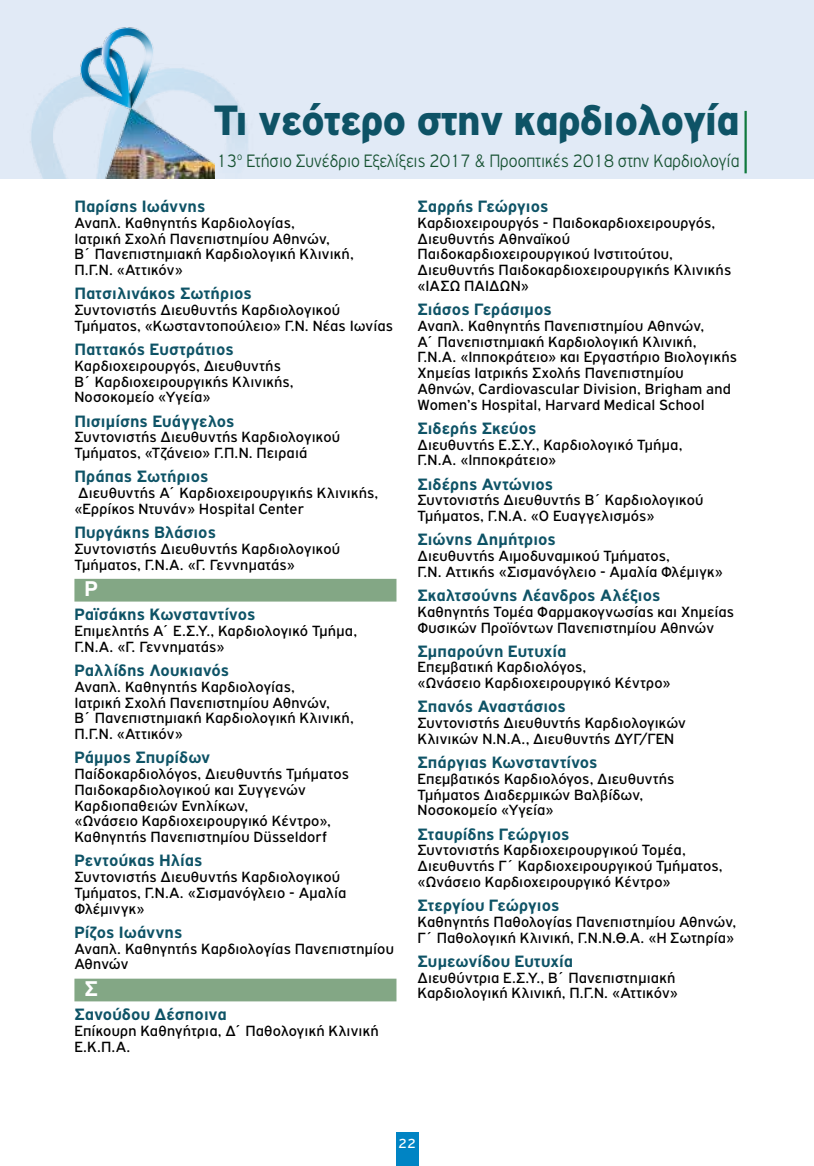
<style>
.page{position:relative;width:814px;height:1166px;background:#fff}
.page>*{position:absolute;margin:0;border:0;box-sizing:border-box;transform-origin:0 0}
.t1{font:900 45.15px "PF Highway Gothic";letter-spacing:-.02em;color:#0e5366}
.t2{font:700 22.75px "PF Highway Gothic";color:#fff}
.t3{font:300 19.07px "PF Highway Gothic";color:#165232;scale:.9 1}
.t4{font:700 17.5px "PF Highway Gothic";letter-spacing:.01em;color:#0e5366}
.t5{font:15.75px/15.8px "PF Highway Gothic";letter-spacing:.01em;color:#000}
.t6{font:14px "PF Highway Gothic";color:#fff}
</style>
<div class="page">
<div style="left:0;top:0;width:814px;height:179px;background:#e1eaf6"></div>
<hr style="left:744px;top:111px;width:2px;height:62px;background:#0f793d">
<img style="left:30px;top:68px;width:218px;height:111px">
<img style="left:78px;top:27px;width:92px;height:84px">
<img style="left:103px;top:104px;width:111px;height:75px">
<div style="left:396px;top:1132px;width:22px;height:34px;background:#0084c4"></div>
<div style="left:74px;top:579px;width:322px;height:22px;background:#83a785"></div>
<div style="left:74px;top:978px;width:322px;height:23px;background:#83a785"></div>
<h1 class="t1" style="left:213px;top:95px;width:528px">Τι νεότερο στην καρδιολογία</h1>
<p class="t3" style="left:216px;top:150px;width:582px">13<sup>ο</sup> Ετήσιο Συνέδριο Εξελίξεις 2017 &amp; Προοπτικές 2018 στην Καρδιολογία</p>
<p class="t4" style="left:74px;top:197px;width:132px">Παρίσης Ιωάννης</p>
<p class="t5" style="left:74px;top:215px;width:281px">Αναπλ. Καθηγητής Καρδιολογίας,<br>Ιατρική Σχολή Πανεπιστημίου Αθηνών,<br>Β΄ Πανεπιστημιακή Καρδιολογική Κλινική,<br>Π.Γ.Ν. «Αττικόν»</p>
<p class="t4" style="left:74px;top:284px;width:179px">Πατσιλινάκος Σωτήριος</p>
<p class="t5" style="left:74px;top:302px;width:320px">Συντονιστής Διευθυντής Καρδιολογικού<br>Τμήματος, «Κωσταντοπούλειο» Γ.Ν. Νέας Ιωνίας</p>
<p class="t4" style="left:74px;top:340px;width:161px">Παττακός Ευστράτιος</p>
<p class="t5" style="left:74px;top:358px;width:221px">Καρδιοχειρουργός, Διευθυντής<br>Β΄ Καρδιοχειρουργικής Κλινικής,<br>Νοσοκομείο «Υγεία»</p>
<p class="t4" style="left:74px;top:411px;width:162px">Πισιμίσης Ευάγγελος</p>
<p class="t5" style="left:74px;top:429px;width:267px">Συντονιστής Διευθυντής Καρδιολογικού<br>Τμήματος, «Τζάνειο» Γ.Π.Ν. Πειραιά</p>
<p class="t4" style="left:74px;top:467px;width:135px">Πράπας Σωτήριος</p>
<p class="t5" style="left:74px;top:485px;width:305px">Διευθυντής Α΄ Καρδιοχειρουργικής Κλινικής, «Ερρίκος Ντυνάν» Hospital Center</p>
<p class="t4" style="left:74px;top:523px;width:143px">Πυργάκης Βλάσιος</p>
<p class="t5" style="left:74px;top:541px;width:267px">Συντονιστής Διευθυντής Καρδιολογικού<br>Τμήματος, Γ.Ν.Α. «Γ. Γεννηματάς»</p>
<h2 class="t2" style="left:84px;top:576px;width:13px">ρ</h2>
<p class="t4" style="left:74px;top:605px;width:182px">Ραϊσάκης Κωνσταντίνος</p>
<p class="t5" style="left:74px;top:623px;width:284px">Επιμελητής Α΄ Ε.Σ.Υ., Καρδιολογικό Τμήμα,<br>Γ.Ν.Α. «Γ. Γεννηματάς»</p>
<p class="t4" style="left:74px;top:661px;width:156px">Ραλλίδης Λουκιανός</p>
<p class="t5" style="left:74px;top:679px;width:281px">Αναπλ. Καθηγητής Καρδιολογίας,<br>Ιατρική Σχολή Πανεπιστημίου Αθηνών,<br>Β΄ Πανεπιστημιακή Καρδιολογική Κλινική,<br>Π.Γ.Ν. «Αττικόν»</p>
<p class="t4" style="left:74px;top:748px;width:137px">Ράμμος Σπυρίδων</p>
<p class="t5" style="left:74px;top:766px;width:276px">Παίδοκαρδιολόγος, Διευθυντής Τμήματος Παιδοκαρδιολογικού και Συγγενών Καρδιοπαθειών Ενηλίκων,<br>«Ωνάσειο Καρδιοχειρουργικό Κέντρο», Καθηγητής Πανεπιστημίου Düsseldorf</p>
<p class="t4" style="left:74px;top:851px;width:130px">Ρεντούκας Ηλίας</p>
<p class="t5" style="left:74px;top:869px;width:273px">Συντονιστής Διευθυντής Καρδιολογικού<br>Τμήματος, Γ.Ν.Α. «Σισμανόγλειο - Αμαλία<br>Φλέμινγκ»</p>
<p class="t4" style="left:74px;top:922px;width:109px">Ρίζος Ιωάννης</p>
<p class="t5" style="left:74px;top:940px;width:321px">Αναπλ. Καθηγητής Καρδιολογίας Πανεπιστημίου<br>Αθηνών</p>
<h2 class="t2" style="left:84px;top:976px;width:13px">σ</h2>
<p class="t4" style="left:74px;top:1005px;width:153px">Σανούδου Δέσποινα</p>
<p class="t5" style="left:74px;top:1023px;width:306px">Επίκουρη Καθηγήτρια, Δ΄ Παθολογική Κλινική<br>Ε.Κ.Π.Α.</p>
<p class="t4" style="left:417px;top:197px;width:132px">Σαρρής Γεώργιος</p>
<p class="t5" style="left:417px;top:215px;width:315px">Καρδιοχειρουργός - Παιδοκαρδιοχειρουργός, Διευθυντής Αθηναϊκού Παιδοκαρδιοχειρουργικού Ινστιτούτου, Διευθυντής Παιδοκαρδιοχειρουργικής Κλινικής «ΙΑΣΩ ΠΑΙΔΩΝ»</p>
<p class="t4" style="left:417px;top:300px;width:136px">Σιάσος Γεράσιμος</p>
<p class="t5" style="left:417px;top:318px;width:321px">Αναπλ. Καθηγητής Πανεπιστημίου Αθηνών,<br>Α΄ Πανεπιστημιακή Καρδιολογική Κλινική, Γ.Ν.Α. «Ιπποκράτειο» και Εργαστήριο Βιολογικής Χημείας Ιατρικής Σχολής Πανεπιστημίου Αθηνών, Cardiovascular Division, Brigham and Women’s Hospital, Harvard Medical School</p>
<p class="t4" style="left:417px;top:419px;width:120px">Σιδερής Σκεύος</p>
<p class="t5" style="left:417px;top:436px;width:266px">Διευθυντής Ε.Σ.Υ., Καρδιολογικό Τμήμα,<br>Γ.Ν.Α. «Ιπποκράτειο»</p>
<p class="t4" style="left:417px;top:474px;width:137px">Σιδέρης Αντώνιος</p>
<p class="t5" style="left:417px;top:492px;width:287px">Συντονιστής Διευθυντής Β΄ Καρδιολογικού<br>Τμήματος, Γ.Ν.Α. «Ο Ευαγγελισμός»</p>
<p class="t4" style="left:417px;top:530px;width:140px">Σιώνης Δημήτριος</p>
<p class="t5" style="left:417px;top:548px;width:307px">Διευθυντής Αιμοδυναμικού Τμήματος,<br>Γ.Ν. Αττικής «Σισμανόγλειο - Αμαλία Φλέμιγκ»</p>
<p class="t4" style="left:417px;top:586px;width:244px">Σκαλτσούνης Λέανδρος Αλέξιος</p>
<p class="t5" style="left:417px;top:604px;width:318px">Καθηγητής Τομέα Φαρμακογνωσίας και Χημείας<br>Φυσικών Προϊόντων Πανεπιστημίου Αθηνών</p>
<p class="t4" style="left:417px;top:641px;width:150px">Σμπαρούνη Ευτυχία</p>
<p class="t5" style="left:417px;top:659px;width:254px">Επεμβατική Καρδιολόγος,<br>«Ωνάσειο Καρδιοχειρουργικό Κέντρο»</p>
<p class="t4" style="left:417px;top:697px;width:150px">Σπανός Αναστάσιος</p>
<p class="t5" style="left:417px;top:715px;width:270px">Συντονιστής Διευθυντής Καρδιολογικών<br>Κλινικών Ν.Ν.Α., Διευθυντής ΔΥΓ/ΓΕΝ</p>
<p class="t4" style="left:417px;top:753px;width:181px">Σπάργιας Κωνσταντίνος</p>
<p class="t5" style="left:417px;top:771px;width:258px">Επεμβατικός Καρδιολόγος, Διευθυντής<br>Τμήματος Διαδερμικών Βαλβίδων,<br>Νοσοκομείο «Υγεία»</p>
<p class="t4" style="left:417px;top:824px;width:153px">Σταυρίδης Γεώργιος</p>
<p class="t5" style="left:417px;top:842px;width:306px">Συντονιστής Καρδιοχειρουργικού Τομέα,<br>Διευθυντής Γ΄ Καρδιοχειρουργικού Τμήματος, «Ωνάσειο Καρδιοχειρουργικό Κέντρο»</p>
<p class="t4" style="left:417px;top:896px;width:143px">Στεργίου Γεώργιος</p>
<p class="t5" style="left:417px;top:914px;width:320px">Καθηγητής Παθολογίας Πανεπιστημίου Αθηνών,<br>Γ΄ Παθολογική Κλινική, Γ.Ν.Ν.Θ.Α. «Η Σωτηρία»</p>
<p class="t4" style="left:417px;top:951px;width:157px">Συμεωνίδου Ευτυχία</p>
<p class="t5" style="left:417px;top:969px;width:262px">Διευθύντρια Ε.Σ.Υ., Β΄ Πανεπιστημιακή<br>Καρδιολογική Κλινική, Π.Γ.Ν. «Αττικόν»</p>
<p class="t6" style="left:398px;top:1136px;width:19px">22</p>
</div>
